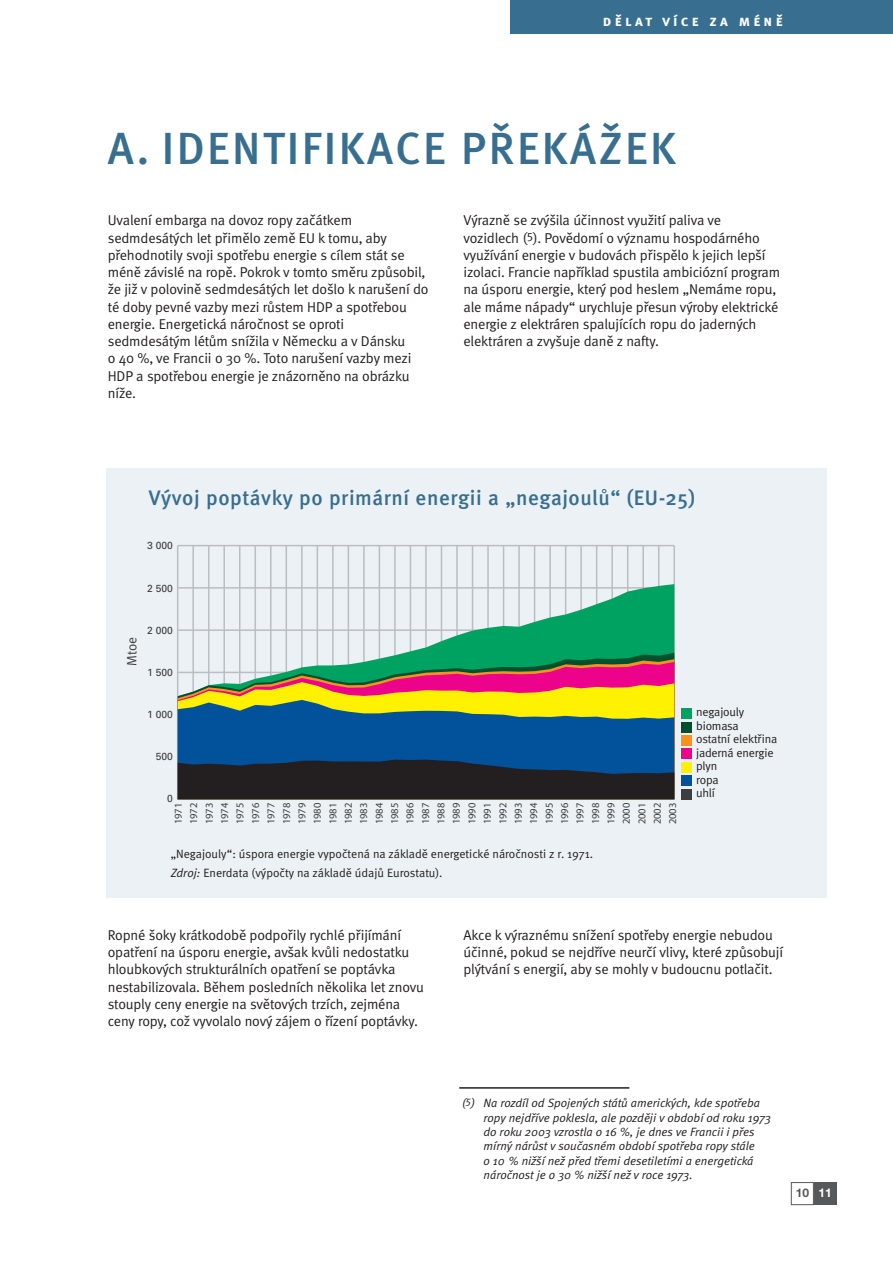
<style>
.page{position:relative;width:893px;height:1263px;background:#fff}
.page>*{position:absolute;margin:0;border:0;box-sizing:border-box;transform-origin:0 0}
.t1{font:45px "Meta Medium CE";letter-spacing:.055em;color:#386e8f}
.t2{font:21px "Meta Medium CE";letter-spacing:.03em;color:#386e8f}
.t3{font:15px "Meta Bold CE Caps";letter-spacing:.22em;color:#fff}
.t4{font:14.25px/17.2px "Meta Normal CE";letter-spacing:-.01em;color:#231f20}
.t5{font:13.5px "Meta Normal CE";color:#3e3e3f}
.t6{font:italic 12px/14.4px "Meta Normal CE";color:#231f20}
.t7{font:12px/13.5px "Meta Normal CE";letter-spacing:-.01em;color:#231f20}
.t8{font:700 12px "Helvetica Neue";color:#57585a}
.t9{font:10.5px/15.5px "Myriad";color:#3e3e3f;text-align:justify}
.t10{font:10.35px "Univers";color:#3e3e3f}
.s1{font-style:italic}
.s2{font-size:12.15px;color:#fff}
</style>
<div class="page">
<div style="left:814px;top:1182px;width:23px;height:23px;background:#57585a"></div>
<div style="left:791px;top:1182px;width:23px;height:23px;border:1px solid #57585a"></div>
<div style="left:510px;top:0;width:383px;height:34px;background:#386e8f"></div>
<div style="left:106px;top:468px;width:720px;height:430px;background:#ebf1f5"></div>
<hr style="left:192px;top:546px;width:2px;height:253px;background:#bcbdc0">
<hr style="left:208px;top:546px;width:1px;height:253px;background:#bcbdc0">
<hr style="left:223px;top:546px;width:2px;height:253px;background:#bcbdc0">
<hr style="left:239px;top:546px;width:1px;height:253px;background:#bcbdc0">
<hr style="left:255px;top:546px;width:1px;height:253px;background:#bcbdc0">
<hr style="left:270px;top:546px;width:2px;height:253px;background:#bcbdc0">
<hr style="left:286px;top:546px;width:1px;height:253px;background:#bcbdc0">
<hr style="left:301px;top:546px;width:2px;height:253px;background:#bcbdc0">
<hr style="left:317px;top:546px;width:1px;height:253px;background:#bcbdc0">
<hr style="left:332px;top:546px;width:2px;height:253px;background:#bcbdc0">
<hr style="left:348px;top:546px;width:1px;height:253px;background:#bcbdc0">
<hr style="left:363px;top:546px;width:2px;height:253px;background:#bcbdc0">
<hr style="left:379px;top:546px;width:1px;height:253px;background:#bcbdc0">
<hr style="left:394px;top:546px;width:2px;height:253px;background:#bcbdc0">
<hr style="left:410px;top:546px;width:1px;height:253px;background:#bcbdc0">
<hr style="left:425px;top:546px;width:2px;height:253px;background:#bcbdc0">
<hr style="left:441px;top:546px;width:1px;height:253px;background:#bcbdc0">
<hr style="left:456px;top:546px;width:2px;height:253px;background:#bcbdc0">
<hr style="left:472px;top:546px;width:1px;height:253px;background:#bcbdc0">
<hr style="left:487px;top:546px;width:2px;height:253px;background:#bcbdc0">
<hr style="left:503px;top:546px;width:1px;height:253px;background:#bcbdc0">
<hr style="left:518px;top:546px;width:2px;height:253px;background:#bcbdc0">
<hr style="left:534px;top:546px;width:1px;height:253px;background:#bcbdc0">
<hr style="left:549px;top:546px;width:2px;height:253px;background:#bcbdc0">
<hr style="left:565px;top:546px;width:1px;height:253px;background:#bcbdc0">
<hr style="left:580px;top:546px;width:2px;height:253px;background:#bcbdc0">
<hr style="left:596px;top:546px;width:1px;height:253px;background:#bcbdc0">
<hr style="left:611px;top:546px;width:2px;height:253px;background:#bcbdc0">
<hr style="left:627px;top:546px;width:1px;height:253px;background:#bcbdc0">
<hr style="left:642px;top:546px;width:2px;height:253px;background:#bcbdc0">
<hr style="left:658px;top:546px;width:1px;height:253px;background:#bcbdc0">
<hr style="left:673px;top:546px;width:2px;height:253px;background:#bcbdc0">
<hr style="left:177px;top:546px;width:1px;height:253px;background:#bcbdc0">
<hr style="left:178px;top:545px;width:496px;height:1px;background:#bcbdc0">
<svg style="left:178px;top:584px;width:496px;height:69px"></svg>
<svg style="left:178px;top:653px;width:496px;height:6px;fill:#00a261"></svg>
<svg style="left:178px;top:659px;width:496px;height:3px"></svg>
<svg style="left:178px;top:662px;width:496px;height:20px"></svg>
<svg style="left:178px;top:682px;width:496px;height:18px;background:#e9953d"></svg>
<svg style="left:178px;top:700px;width:496px;height:60px;background:#32717b"></svg>
<svg style="left:177px;top:760px;width:497px;height:40px;background:#202832"></svg>
<div style="left:681px;top:789px;width:11px;height:10px;background:#3e3e3f"></div>
<div style="left:681px;top:775px;width:11px;height:11px;background:#01529a"></div>
<div style="left:681px;top:762px;width:11px;height:10px;background:#fff101"></div>
<div style="left:681px;top:748px;width:11px;height:11px;background:#ed028c"></div>
<div style="left:681px;top:735px;width:11px;height:11px;background:#f7931d"></div>
<div style="left:681px;top:722px;width:11px;height:10px;background:#00502e"></div>
<div style="left:681px;top:708px;width:11px;height:11px;background:#00a261"></div>
<hr style="left:459px;top:1087px;width:170px;height:2px;background:#231f20">
<p class="t3" style="left:603px;top:12px;width:181px">dělat více za méně</p>
<h1 class="t1" style="left:108px;top:131px;width:569px">A. IDENTIFIKACE PŘEKÁŽEK</h1>
<p class="t4" style="left:108px;top:213px;width:322px">Uvalení embarga na dovoz ropy začátkem sedmdesátých let přimělo země EU k tomu, aby přehodnotily svoji spotřebu energie s cílem stát se méně závislé na ropě. Pokrok v tomto směru způsobil, že již v polovině sedmdesátých let došlo k narušení do té doby pevné vazby mezi růstem HDP a spotřebou energie. Energetická náročnost se oproti sedmdesátým létům snížila v Německu a v Dánsku<br>o 40 %, ve Francii o 30 %. Toto narušení vazby mezi HDP a spotřebou energie je znázorněno na obrázku níže.</p>
<p class="t4" style="left:463px;top:213px;width:318px">Výrazně se zvýšila účinnost využití paliva ve vozidlech (<sup>5</sup>). Povědomí o významu hospodárného využívání energie v budovách přispělo k jejich lepší izolaci. Francie například spustila ambiciózní program na úsporu energie, který pod heslem „Nemáme ropu, ale máme nápady“ urychluje přesun výroby elektrické energie z elektráren spalujících ropu do jaderných elektráren a zvyšuje daně z nafty.</p>
<h2 class="t2" style="left:149px;top:489px;width:548px">Vývoj poptávky po primární energii a „negajoulů“ (EU-25)</h2>
<p class="t5" style="left:127px;top:666px;width:31px;rotate:-90deg">Mtoe</p>
<p class="t10" style="left:156px;top:542px;width:19px">000</p>
<p class="t10" style="left:156px;top:584px;width:19px">500</p>
<p class="t10" style="left:156px;top:626px;width:19px">000</p>
<p class="t10" style="left:156px;top:668px;width:19px">500</p>
<p class="t10" style="left:156px;top:710px;width:19px">000</p>
<p class="t10" style="left:156px;top:752px;width:19px">500</p>
<p class="t9" style="left:171px;top:824px;width:23px;rotate:-90deg">1971<br>1972<br>1973<br>1974<br>1975<br>1976<br>1977<br>1978<br>1979<br>1980<br>1981<br>1982<br>1983<br>1984<br>1985<br>1986<br>1987<br>1988<br>1989<br>1990<br>1991<br>1992<br>1993<br>1994<br>1995<br>1996<br>1997<br>1998<br>1999<br>2000<br>2001<br>2002<br>2003</p>
<p class="t7" style="left:171px;top:846px;width:424px;line-height:18.6px">„Negajouly“: úspora energie vypočtená na základě energetické náročnosti z r. 1971.<br><span class="s1">Zdroj:</span> Enerdata (výpočty na základě údajů Eurostatu).</p>
<p class="t7" style="left:696px;top:706px;width:83px">negajouly biomasa<br>ostatní elektřina jaderná energie plyn<br>ropa<br>uhlí</p>
<p class="t4" style="left:108px;top:927px;width:318px">Ropné šoky krátkodobě podpořily rychlé přijímání opatření na úsporu energie, avšak kvůli nedostatku hloubkových strukturálních opatření se poptávka nestabilizovala. Během posledních několika let znovu stouply ceny energie na světových trzích, zejména ceny ropy, což vyvolalo nový zájem o řízení poptávky.</p>
<p class="t4" style="left:463px;top:927px;width:321px">Akce k výraznému snížení spotřeby energie nebudou účinné, pokud se nejdříve neurčí vlivy, které způsobují plýtvání s energií, aby se mohly v budoucnu potlačit.</p>
<p class="t6" style="left:484px;top:1097px;width:289px;text-indent:-21px">(<sup>5</sup>) Na rozdíl od Spojených států amerických, kde spotřeba ropy nejdříve poklesla, ale později v období od roku 1973 do roku 2003 vzrostla o 16 %, je dnes ve Francii i přes mírný nárůst v současném období spotřeba ropy stále<br>o 10 % nižší než před třemi desetiletími a energetická náročnost je o 30 % nižší než v roce 1973.</p>
<p class="t8" style="left:796px;top:1188px;width:38px">10 <span class="s2">11</span></p>
</div>
